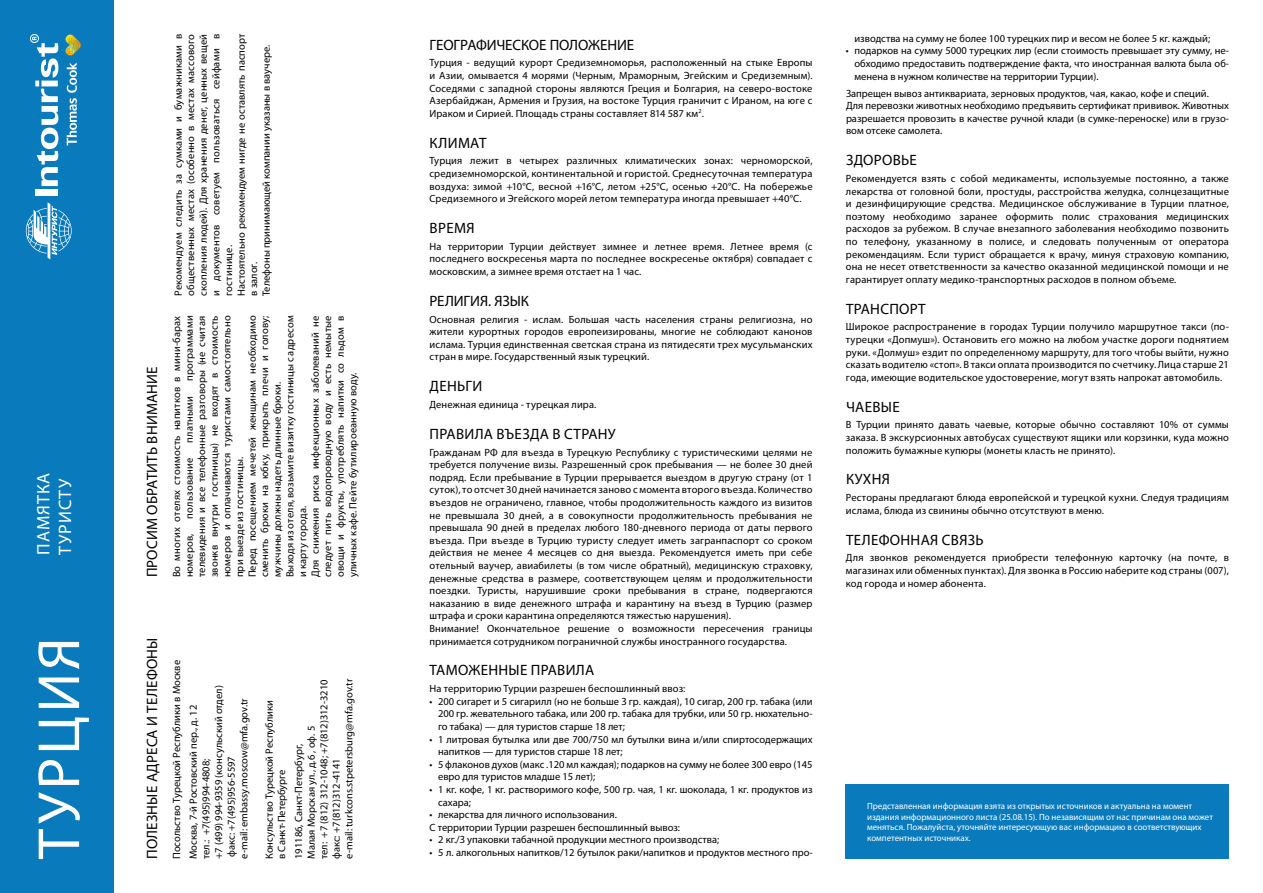
<style>
.page{position:relative;width:1263px;height:893px;background:#fff}
.page>*{position:absolute;margin:0;border:0;box-sizing:border-box;transform-origin:0 0}
.t1{font:60px "Myriad Pro";letter-spacing:.05em;color:#fff}
.t2{font:18px/21.6px "Myriad Pro";letter-spacing:.05em;color:#fff}
.t3{font:15px "Myriad Pro";letter-spacing:.02em;color:#000}
.t4{font:15px "Myriad Pro";letter-spacing:-.005em;color:#000}
.t5{font:10.5px/12.6px "Myriad Pro";letter-spacing:.01em;color:#000}
.t6{font:9px/10.8px "Myriad Pro";color:#fff}
</style>
<div class="page">
<div style="left:0;top:0;width:113px;height:893px;background:#097bbc"></div>
<div style="left:35px;top:189px;width:23px;height:7px;background:#fff"></div>
<svg style="left:30px;top:34px;width:28px;height:152px"></svg>
<svg style="left:67px;top:63px;width:10px;height:82px"></svg>
<svg style="left:66px;top:35px;width:15px;height:21px"></svg>
<svg style="left:26px;top:202px;width:46px;height:57px"></svg>
<div style="left:846px;top:784px;width:383px;height:75px;background:#097bbc"></div>
<p class="t2" style="left:33px;top:555px;width:84px;rotate:-90deg">ПАМЯТКА<br>ТУРИСТУ</p>
<p class="t1" style="left:22px;top:859px;width:223px;rotate:-90deg">ТУРЦИЯ</p>
<p class="t3" style="left:143px;top:577px;width:211px;rotate:-90deg">ПРОСИМ ОБРАТИТЬ ВНИМАНИЕ</p>
<p class="t5" style="left:172px;top:296px;width:263px;rotate:-90deg">Рекомендуем следить за сумками и бумажниками в общественных местах (особенно в местах массового скопления людей). Для хранения денег, ценных вещей и документов советуем пользоваться сейфами в гостинице.<br>Настоятельно рекомендуем нигде не оставлять паспорт в залог.<br>Телефоны принимающей компании указаны в ваучере.</p>
<p class="t5" style="left:170px;top:577px;width:263px;rotate:-90deg">Во многих отелях стоимость напитков в мини-барах номеров,</p>
<p class="t5" style="left:183px;top:577px;width:263px;text-indent:197px;rotate:-90deg">программами телевидения и все телефонные разговоры (не считая звонкв внутри гостиницы) не входят в стоимость номеров и оплачиваются туристами самостоятельно при выезде из гостиницы.<br>Перед посещением мечетей женщинам необходимо сменить брюки на юбку, прикрыть плечи и голову; мужчины должны надеть длинные брюки.<br>Выходя из отеля, возьмите визитку гостиницы с адресом и карту города.<br>Для снижения риска инфекционных заболеваний не следует пить водопроводную воду и есть немытые овощи и фрукты, употреблять напитки со льдом в уличных кафе. Пейте бутилироеанную воду.</p>
<p class="t5" style="left:183px;top:443px;width:48px;rotate:-90deg">платными</p>
<p class="t5" style="left:183px;top:518px;width:62px;rotate:-90deg">пользование</p>
<p class="t3" style="left:143px;top:859px;width:220px;rotate:-90deg">ПОЛЕЗНЫЕ АДРЕСА И ТЕЛЕФОНЫ</p>
<p class="t5" style="left:168px;top:859px;width:200px;line-height:16.8px;rotate:-90deg">Посольство Турецкой Республики в Москве<br>Москва, 7-й Ростовский пер., д. 12</p>
<p class="t5" style="left:200px;top:859px;width:175px;rotate:-90deg">тел.: +7(495)994-4808;<br>+7 (499) 994-9359 (консульский отдел) факс: +7(495)956-5597<br>e-mail: embassy.moscow@mfa.gov.tr</p>
<p class="t5" style="left:292px;top:859px;width:182px;rotate:-90deg">191186, Санкт-Петербург,<br>Малая Морская ул., д.6 , оф. 5<br>тел: +7 (812) 312-1048; +7(812)312-3210 факс: +7(812)312-4141<br>e-mail: turkcons.stpetersburg@mfa.gov.tr</p>
<p class="t5" style="left:263px;top:859px;width:160px;rotate:-90deg">Консульство Турецкой Республики в Санкт-Петербурге</p>
<p class="t4" style="left:429px;top:35px;width:206px">Географическое положение</p>
<p class="t5" style="left:429px;top:56px;width:385px;text-align:justify">Турция - ведущий курорт Средиземноморья, расположенный на стыке Европы и Азии, омывается 4 морями (Черным, Мраморным, Эгейским и Средиземным).<br>Соседями с западной стороны являются Греция и Болгария, на северо-востоке Азербайджан, Армения и Грузия, на востоке Турция граничит с Ираном, на юге с Ираком и Сирией. Площадь страны составляет 814 587 км<sup>2</sup>.</p>
<p class="t3" style="left:430px;top:133px;width:29px">Климат</p>
<p class="t5" style="left:429px;top:154px;width:385px;text-align:justify">Турция лежит в четырех различных климатических зонах: черноморской, средиземноморской, континентальной и гористой. Среднесуточная температура воздуха: зимой +10°С, весной +16°С, летом +25°С, осенью +20°С. На побережье Средиземного и Эгейского морей летом температура иногда превышает +40°С.</p>
<p class="t3" style="left:430px;top:219px;width:35px">Время</p>
<p class="t5" style="left:429px;top:240px;width:385px;text-align:justify">На территории Турции действует зимнее и летнее время. Летнее время (с последнего воскресенья марта по последнее воскресенье октября) совпадает с московским, а зимнее время отстает на 1 час.</p>
<p class="t3" style="left:429px;top:291px;width:34px">Религия</p>
<p class="t3" style="left:488px;top:291px;width:41px">. Язык</p>
<p class="t5" style="left:429px;top:313px;width:385px;text-align:justify">Основная религия - ислам. Большая часть населения страны религиозна, но жители курортных городов европеизированы, многие не соблюдают канонов ислама. Турция единственная светская страна из пятидесяти трех мусульманских стран в мире. Государственный язык турецкий.</p>
<p class="t3" style="left:430px;top:377px;width:45px">Деньги</p>
<p class="t5" style="left:429px;top:398px;width:168px">Денежная единица - турецкая лира.</p>
<p class="t3" style="left:430px;top:424px;width:20px">Прави</p>
<p class="t3" style="left:475px;top:424px;width:99px">ла въезда в стра</p>
<p class="t3" style="left:598px;top:424px;width:19px">ну</p>
<p class="t5" style="left:429px;top:446px;width:385px">Гражданам РФ для въезда в Турецкую Республику с туристическими целями не требуется получение визы. Разрешенный срок пребывания — не более 30 дней подряд. Если пребывание в Турции прерывается выездом в другую страну (от 1 суток), то отсчет 30 дней начинается заново с момента второго въезда. Количество въездов не ограничено, главное, чтобы продолжительность каждого из визитов не превышала 30 дней, а в совокупности продолжительность пребывания не превышала 90 дней в пределах любого 180-дневного периода от даты первого въезда. При въезде в Турцию туристу следует иметь загранпаспорт со сроком действия не менее 4 месяцев со дня выезда. Рекомендуется иметь при себе отельный ваучер, авиабилеты (в том числе обратный), медицинскую страховку, денежные средства в размере, соответствующем целям и продолжительности поездки. Туристы, нарушившие сроки пребывания в стране, подвергаются наказанию в виде денежного штрафа и карантину на въезд в Турцию (размер штрафа и сроки карантина определяются тяжестью нарушения).<br>Внимание! Окончательное решение о возможности пересечения границы принимается сотрудником пограничной службы иностранного государства.</p>
<p class="t3" style="left:430px;top:661px;width:111px">Таможенные прави</p>
<p class="t3" style="left:576px;top:661px;width:18px">ла</p>
<p class="t5" style="left:429px;top:682px;width:257px">На территорию Турции разрешен беспошлинный ввоз:</p>
<p class="t5" style="left:438px;top:695px;width:376px;text-align:justify;text-indent:-9px">• 200 сигарет и 5 сигарилл (но не больше З гр. каждая), 10 сигар, 200 гр. табака (или 200 гр. жевательного табака, или 200 гр. табака для трубки, или 50 гр. нюхательно&shy;го табака) — для туристов старше 18 лет;</p>
<p class="t5" style="left:438px;top:733px;width:376px;text-indent:-9px">• 1 литровая бутылка или две 700/750 мл бутылки вина и/или спиртосодержащих напитков — для туристов старше 18 лет;</p>
<p class="t5" style="left:438px;top:758px;width:376px;text-indent:-9px">• 5 флаконов духов (макс .120 мл каждая); подарков на сумму не более 300 евро (145 евро для туристов младше 15 лет);</p>
<p class="t5" style="left:438px;top:783px;width:376px;text-indent:-9px">• 1 кг. кофе, 1 кг. растворимого кофе, 500 гр. чая, 1 кг. шоколада, 1 кг. продуктов из сахара;</p>
<p class="t5" style="left:430px;top:808px;width:252px">• лекарства для личного использования.<br>С территории Турции разрешен беспошлинный вывоз:</p>
<p class="t5" style="left:430px;top:833px;width:291px">• 2 кг./З упаковки табачной продукции местного производства;</p>
<p class="t5" style="left:430px;top:846px;width:385px">• 5 л. алкогольных напитков/12 бутылок раки/напитков и продуктов местного про-</p>
<p class="t5" style="left:854px;top:32px;width:357px">изводства на сумму не более 100 турецких пир и весом не более 5 кг. каждый;</p>
<p class="t5" style="left:854px;top:45px;width:376px;text-align:justify;text-indent:-9px">• подарков на сумму 5000 турецких лир (если стоимость превышает эту сумму, не&shy;обходимо предоставить подтверждение факта, что иностранная валюта была об&shy;менена в нужном количестве на территории Турции).</p>
<p class="t5" style="left:846px;top:87px;width:385px">Запрещен вывоз антиквариата, зерновых продуктов, чая, какао, кофе и специй.<br>Для перевозки животных необходимо предъявить сертификат прививок. Животных разрешается провозить в качестве ручной клади (в сумке-переноске) или в грузо&shy;вом отсеке самолета.</p>
<p class="t3" style="left:846px;top:151px;width:72px">Здоровье</p>
<p class="t5" style="left:846px;top:172px;width:385px;text-align:justify">Рекомендуется взять с собой медикаменты, используемые постоянно, а также лекарства от головной боли, простуды, расстройства желудка, солнцезащитные и дезинфицирующие средства. Медицинское обслуживание в Турции платное, поэтому необходимо заранее оформить полис страхования медицинских расходов за рубежом. В случае внезапного заболевания необходимо позвонить по телефону, указанному в полисе, и следовать полученным от оператора рекомендациям. Если турист обращается к врачу, минуя страховую компанию, она не несет ответственности за качество оказанной медицинской помощи и не гарантирует оплату медико-транспортных расходов в полном объеме.</p>
<p class="t3" style="left:846px;top:299px;width:73px">Транспорт</p>
<p class="t5" style="left:846px;top:320px;width:385px;text-align:justify">Широкое распространение в городах Турции получило маршрутное такси (по&shy;турецки «Допмуш»). Остановить его можно на любом участке дороги поднятием руки. «Долмуш» ездит по определенному маршруту, для того чтобы выйти, нужно сказать водителю «стоп». В такси оплата производится по счетчику. Лица старше 21 года, имеющие водительское удостоверение, могут взять напрокат автомобиль.</p>
<p class="t3" style="left:846px;top:397px;width:55px">Чаевые</p>
<p class="t5" style="left:846px;top:418px;width:385px;text-align:justify">В Турции принято давать чаевые, которые обычно составляют 10% от суммы заказа. В экскурсионных автобусах существуют ящики или корзинки, куда можно положить бумажные купюры (монеты класть не принято).</p>
<p class="t3" style="left:846px;top:470px;width:44px">Кухня</p>
<p class="t5" style="left:846px;top:491px;width:384px">Рестораны предлагают блюда европейской и турецкой кухни. Следуя традициям ислама, блюда из свинины обычно отсутствуют в меню.</p>
<p class="t3" style="left:846px;top:530px;width:139px">Телефонная связь</p>
<p class="t5" style="left:846px;top:551px;width:384px;text-align:justify">Для звонков рекомендуется приобрести телефонную карточку (на почте, в магазинах или обменных пунктах). Для звонка в Россию наберите код страны (007), код города и номер абонента.</p>
<p class="t6" style="left:867px;top:800px;width:347px">Представленная информация взята из открытых источников и актуальна на момент издания информационного листа (25.08.15). По независящим от нас причинам она может меняться. Пожалуйста, уточняйте интересующую вас информацию в соответствующих компетентных источниках.</p>
</div>
